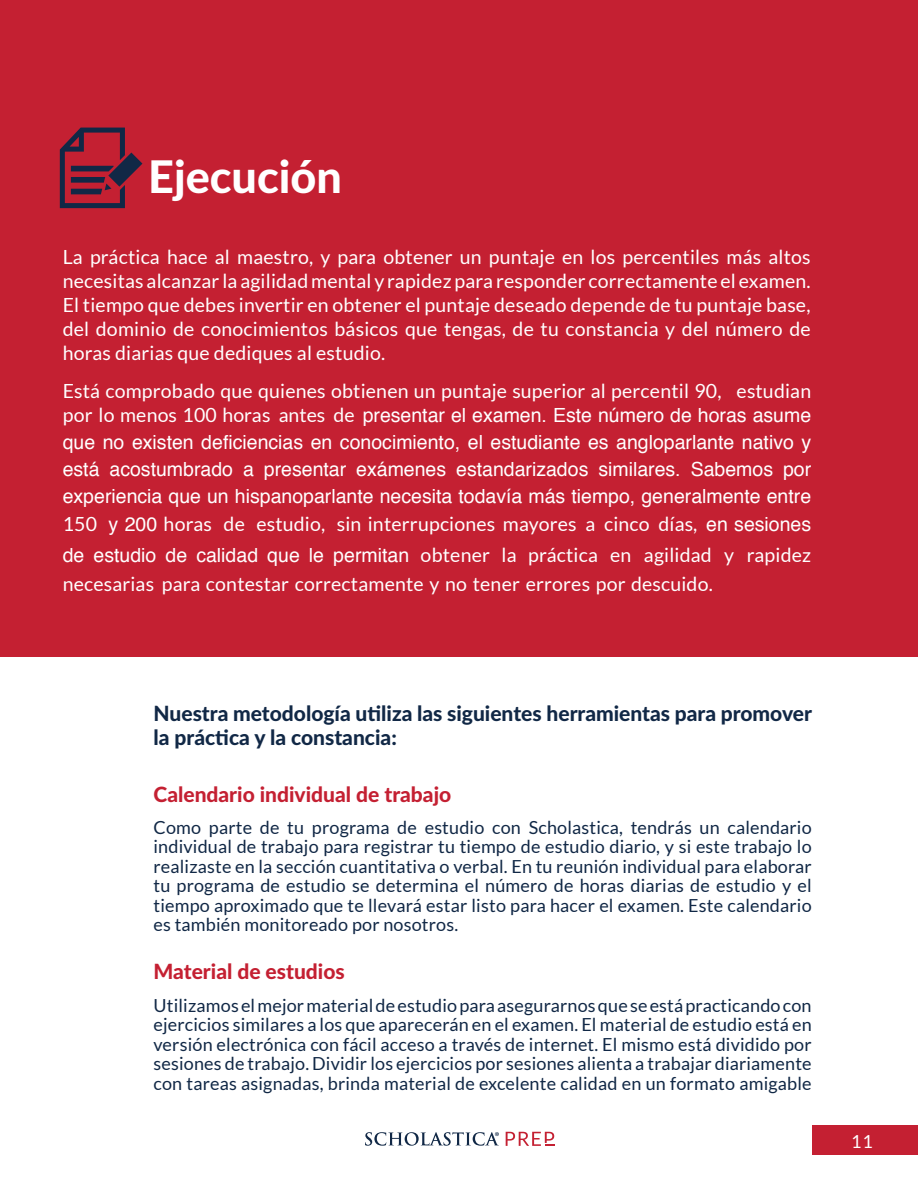
<style>
.page{position:relative;width:918px;height:1188px;background:#fff}
.page>*{position:absolute;margin:0;border:0;box-sizing:border-box;transform-origin:0 0}
.t1{font:800 45px "Lato";color:#fff}
.t2{font:800 21px/24px "Lato";color:#112846}
.t3{font:800 21px "Lato";color:#c42032}
.t4{font:19.5px/24px "Lato";letter-spacing:.01em;color:#fff;text-align:justify}
.t5{font:19.5px/27px "Helvetica";color:#fff;text-align:justify}
.t6{font:18px/19.5px "Lato";letter-spacing:.01em;color:#112846;text-align:justify}
.t7{font:18px "Lato";color:#fff}
.s1{font-family:"Lato"}
.s2{font-family:"Helvetica"}
</style>
<div class="page">
<div style="left:813px;top:1125px;width:105px;height:30px;background:#c42032"></div>
<svg style="left:365px;top:1132px;width:134px;height:14px"></svg>
<svg style="left:506px;top:1132px;width:48px;height:14px"></svg>
<div style="left:0;top:0;width:918px;height:657px;background:#c42032"></div>
<svg style="left:60px;top:128px;width:82px;height:80px"></svg>
<p class="t1" style="left:148px;top:144px;width:195px">Ejecución</p>
<p class="t4" style="left:63px;top:245px;width:750px">La práctica hace al maestro, y para obtener un puntaje en los percentiles más altos necesitas alcanzar la agilidad mental y rapidez para responder correctamente el examen.<br>El tiempo que debes invertir en obtener el puntaje deseado depende de tu puntaje base, del dominio de conocimientos básicos que tengas, de tu constancia y del número de horas diarias que dediques al estudio.</p>
<p class="t4" style="left:63px;top:379px;width:750px">!"#$ %&amp;'()&amp;*+,&amp; -./ -.0/1/" &amp;*#0/1/1 .1 (.1#+2/ ".(/)0&amp;) +3 (/)%/1#03 456 /"#.,0+1</p>
<p class="t5" style="left:63px;top:403px;width:750px"><span class="s1">(&amp;) !" #$%"&amp; '(( )"*+&amp; +%,$&amp; -$</span> presentar el examen. Este número de horas asume que no existen deficiencias en conocimiento, el estudiante es angloparlante nativo y está acostumbrado a presentar exámenes estandarizados similares. Sabemos por experiencia que un hispanoparlante necesita todavía más tiempo, generalmente entre</p>
<p class="t4" style="left:63px;top:508px;width:750px;line-height:30.2px">785 <span class="s2">y 200</span> 9&amp;)+" ,/ /"#.,0&amp;6 "01 01#/)).(%0&amp;1/" '+:&amp;)/" + %01%&amp; ,;+"6 <span class="s2">en sesiones de estudio de calidad que le permitan</span> &amp;*#/1/) 3+ ()$%#0%+ /1 +&lt;030,+, : )+(0,/= 1/%/"+)0+" (+)+ %&amp;1#/"#+) %&amp;))/%#+'/1#/ : 1&amp; #/1/) /))&amp;)/" (&amp;) ,/"%.0,&amp;&gt;</p>
<p class="t2" style="left:153px;top:701px;width:660px">Nuestra metodología utiliza las siguientes herramientas para promover la práctica y la constancia:</p>
<p class="t3" style="left:153px;top:778px;width:299px">Calendario individual de trabajo</p>
<p class="t6" style="left:153px;top:818px;width:660px">Como parte de tu programa de estudio con Scholastica, tendrás un calendario individual de trabajo para registrar tu tiempo de estudio diario, y si este trabajo lo realizaste en la sección cuantitativa o verbal. En tu reunión individual para elaborar tu programa de estudio se determina el número de horas diarias de estudio y el tiempo aproximado que te llevará estar listo para hacer el examen. Este calendario es también monitoreado por nosotros.</p>
<p class="t3" style="left:153px;top:956px;width:193px">Material de estudios</p>
<p class="t6" style="left:153px;top:995px;width:660px">Utilizamos el mejor material de estudio para asegurarnos que se está practicando con ejercicios similares a los que aparecerán en el examen. El material de estudio está en versión electrónica con fácil acceso a través de internet. El mismo está dividido por sesiones de trabajo. Dividir los ejercicios por sesiones alienta a trabajar diariamente con tareas asignadas, brinda material de excelente calidad en un formato amigable</p>
<p class="t7" style="left:851px;top:1131px;width:23px">11</p>
</div>
